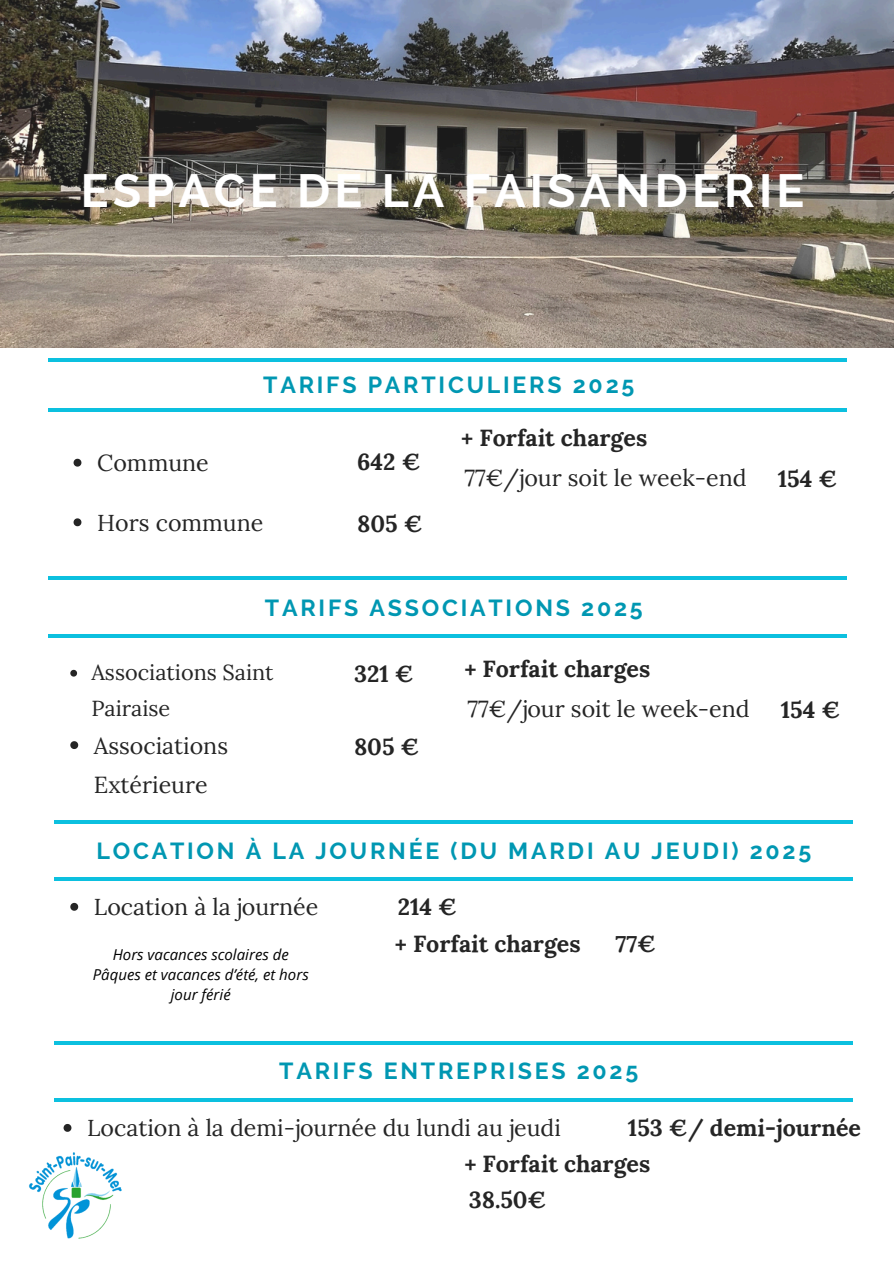
<style>
.page{position:relative;width:894px;height:1264px;background:#fff}
.page>*{position:absolute;margin:0;border:0;box-sizing:border-box;transform-origin:0 0}
.t1{font:700 46.35px "Raleway";letter-spacing:.09em;color:#fff}
.t2{font:23.1px/39.3px "Lora";color:#252525}
.t3{font:700 23.1px "Lora";color:#252525}
.t4{font:700 23.1px "Raleway";letter-spacing:.12em;color:#0097b2}
.t5{font:21.6px "Lora";color:#252525}
.t6{font:italic 15px/20.2px "Open Sans";color:#000;text-align:center}
</style>
<div class="page">
<img style="left:0;top:0;width:893px;height:347px">
<hr style="left:48px;top:358px;width:797px;height:4px;background:#0cc0df">
<hr style="left:48px;top:408px;width:798px;height:3px;background:#0cc0df">
<svg style="left:73px;top:459px;width:8px;height:7px"></svg>
<svg style="left:73px;top:518px;width:8px;height:8px"></svg>
<svg style="left:70px;top:670px;width:7px;height:6px"></svg>
<svg style="left:70px;top:741px;width:8px;height:8px"></svg>
<hr style="left:48px;top:576px;width:798px;height:3px;background:#0cc0df">
<hr style="left:48px;top:634px;width:798px;height:3px;background:#0cc0df">
<svg style="left:70px;top:902px;width:8px;height:8px"></svg>
<hr style="left:55px;top:820px;width:797px;height:3px;background:#0cc0df">
<hr style="left:55px;top:877px;width:797px;height:3px;background:#0cc0df">
<hr style="left:55px;top:1041px;width:797px;height:3px;background:#0cc0df">
<hr style="left:55px;top:1098px;width:797px;height:3px;background:#0cc0df">
<svg style="left:64px;top:1124px;width:7px;height:7px"></svg>
<img style="left:29px;top:1152px;width:93px;height:87px">
<h1 class="t1" style="left:81px;top:163px;width:724px">ESPACE DE LA FAISANDERIE</h1>
<p class="t4" style="left:263px;top:371px;width:372px">TARIFS PARTICULIERS 2025</p>
<h3 class="t2" style="left:97px;top:443px;width:113px">Commune</h3>
<p class="t3" style="left:357px;top:447px;width:65px">642 €</p>
<h3 class="t2" style="left:97px;top:502px;width:168px">Hors commune</h3>
<h4 class="t3" style="left:357px;top:508px;width:67px">805 €</h4>
<h2 class="t3" style="left:461px;top:423px;width:187px">+ Forfait charges</h2>
<p class="t2" style="left:464px;top:458px;width:284px">77€/jour soit le week-end</p>
<h3 class="t3" style="left:777px;top:464px;width:61px">154 €</h3>
<p class="t4" style="left:265px;top:594px;width:379px">TARIFS ASSOCIATIONS 2025</p>
<p class="t5" style="left:91px;top:658px;width:184px">Associations Saint</p>
<h3 class="t3" style="left:354px;top:659px;width:61px">321 €</h3>
<p class="t5" style="left:91px;top:694px;width:80px">Pairaise</p>
<h3 class="t2" style="left:94px;top:725px;width:136px">Associations<br>Extérieure</h3>
<h2 class="t3" style="left:354px;top:731px;width:67px">805 €</h2>
<h3 class="t3" style="left:464px;top:653px;width:187px">+ Forfait charges</h3>
<h2 class="t2" style="left:467px;top:688px;width:284px">77€/jour soit le week-end</h2>
<p class="t3" style="left:780px;top:694px;width:61px">154 €</p>
<h4 class="t4" style="left:96px;top:837px;width:716px">LOCATION À LA JOURNÉE (DU MARDI AU JEUDI) 2025</h4>
<h3 class="t2" style="left:94px;top:887px;width:226px">Location à la journée</h3>
<h3 class="t3" style="left:397px;top:892px;width:61px">214 €</h3>
<p class="t6" style="left:93px;top:943px;width:217px">Hors vacances scolaires de<br>Pâques et vacances d’été, et hors jour férié</p>
<h3 class="t3" style="left:394px;top:929px;width:187px">+ Forfait charges</h3>
<h3 class="t3" style="left:615px;top:928px;width:42px">77€</h3>
<h2 class="t4" style="left:279px;top:1057px;width:360px">TARIFS ENTREPRISES 2025</h2>
<p class="t2" style="left:87px;top:1108px;width:475px">Location à la demi-journée du lundi au jeudi</p>
<p class="t3" style="left:627px;top:1113px;width:234px">153 €/ demi-journée</p>
<p class="t3" style="left:464px;top:1148px;width:187px">+ Forfait charges</p>
<h3 class="t3" style="left:468px;top:1184px;width:79px">38.50€</h3>
</div>
